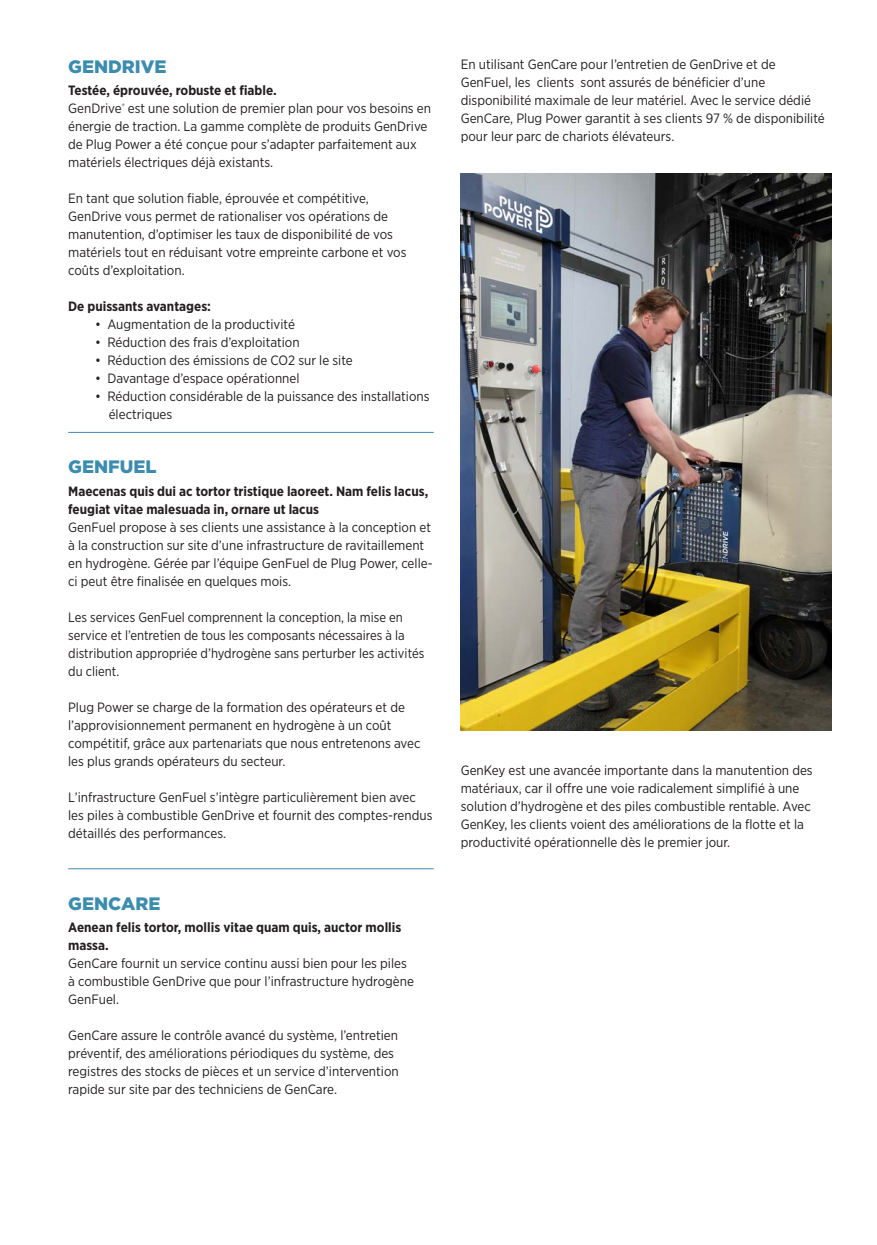
<style>
.page{position:relative;width:877px;height:1245px;background:#fff}
.page>*{position:absolute;margin:0;border:0;box-sizing:border-box;transform-origin:0 0}
.Copy_Headline___Rule{font:900 18px "Gotham";color:#3c8cad}
.Copy_Headline{font:900 18px "Gotham";color:#3c8cad}
.Copy_Body{font:13.5px/18px "Gotham Narrow";color:#231f20}
.Copy_Subhead{font:700 13.5px/18px "Gotham Narrow";color:#231f20}
.Product_Feature_List{font:13.5px/18px "Gotham Narrow";color:#231f20}
</style>
<div class="page">
<hr style="left:68px;top:432px;width:366px;height:1px;background:#3c8cad">
<hr style="left:68px;top:868px;width:366px;height:1px;background:#3c8cad">
<img style="left:461px;top:174px;width:371px;height:557px">
<p class="Copy_Headline" style="left:68px;top:54px;width:100px">GENDRIVE</p>
<p class="Copy_Subhead" style="left:68px;top:81px;width:210px">Testée, éprouvée, robuste et fiable.</p>
<p class="Copy_Body" style="left:68px;top:99px;width:364px">GenDrive<sup>®</sup> est une solution de premier plan pour vos besoins en énergie de traction. La gamme complète de produits GenDrive de Plug Power a été conçue pour s’adapter parfaitement aux matériels électriques déjà existants.</p>
<p class="Copy_Body" style="left:68px;top:189px;width:340px">En tant que solution fiable, éprouvée et compétitive, GenDrive vous permet de rationaliser vos opérations de manutention, d’optimiser les taux de disponibilité de vos matériels tout en réduisant votre empreinte carbone et vos coûts d’exploitation.</p>
<p class="Copy_Subhead" style="left:68px;top:297px;width:144px">De puissants avantages:</p>
<p class="Product_Feature_List" style="left:95px;top:315px;width:201px">• Augmentation de la productivité</p>
<p class="Product_Feature_List" style="left:95px;top:333px;width:206px">• Réduction des frais d’exploitation</p>
<p class="Product_Feature_List" style="left:95px;top:351px;width:259px">• Réduction des émissions de CO2 sur le site</p>
<p class="Product_Feature_List" style="left:95px;top:369px;width:206px">• Davantage d’espace opérationnel</p>
<p class="Product_Feature_List" style="left:109px;top:387px;width:322px;text-indent:-14px">• Réduction considérable de la puissance des installations électriques</p>
<p class="Copy_Headline___Rule" style="left:68px;top:454px;width:90px">GENFUEL</p>
<p class="Copy_Subhead" style="left:68px;top:482px;width:362px">Maecenas quis dui ac tortor tristique laoreet. Nam felis lacus, feugiat vitae malesuada in, ornare ut lacus</p>
<p class="Copy_Body" style="left:68px;top:518px;width:366px">GenFuel propose à ses clients une assistance à la conception et à la construction sur site d’une infrastructure de ravitaillement en hydrogène. Gérée par l’équipe GenFuel de Plug Power, celle&shy;ci peut être finalisée en quelques mois.</p>
<p class="Copy_Body" style="left:68px;top:608px;width:358px">Les services GenFuel comprennent la conception, la mise en service et l’entretien de tous les composants nécessaires à la distribution appropriée d’hydrogène sans perturber les activités du client.</p>
<p class="Copy_Body" style="left:68px;top:698px;width:354px">Plug Power se charge de la formation des opérateurs et de l’approvisionnement permanent en hydrogène à un coût compétitif, grâce aux partenariats que nous entretenons avec les plus grands opérateurs du secteur.</p>
<p class="Copy_Body" style="left:68px;top:788px;width:366px">L’infrastructure GenFuel s’intègre particulièrement bien avec les piles à combustible GenDrive et fournit des comptes-rendus détaillés des performances.</p>
<p class="Copy_Headline___Rule" style="left:68px;top:891px;width:94px">GENCARE</p>
<p class="Copy_Subhead" style="left:68px;top:918px;width:335px">Aenean felis tortor, mollis vitae quam quis, auctor mollis massa.</p>
<p class="Copy_Body" style="left:68px;top:954px;width:347px">GenCare fournit un service continu aussi bien pour les piles à combustible GenDrive que pour l’infrastructure hydrogène<br>GenFuel.</p>
<p class="Copy_Body" style="left:68px;top:1026px;width:332px">GenCare assure le contrôle avancé du système, l’entretien préventif, des améliorations périodiques du système, des registres des stocks de pièces et un service d’intervention rapide sur site par des techniciens de GenCare.</p>
<p class="Copy_Body" style="left:461px;top:55px;width:366px">En utilisant GenCare pour l’entretien de GenDrive et de GenFuel, les clients sont assurés de bénéficier d’une disponibilité maximale de leur matériel. Avec le service dédié GenCare, Plug Power garantit à ses clients 97 % de disponibilité pour leur parc de chariots élévateurs.</p>
<p class="Copy_Body" style="left:461px;top:761px;width:353px">GenKey est une avancée importante dans la manutention des matériaux, car il offre une voie radicalement simplifié à une solution d’hydrogène et des piles combustible rentable. Avec GenKey, les clients voient des améliorations de la flotte et la productivité opérationnelle dès le premier jour.</p>
</div>
